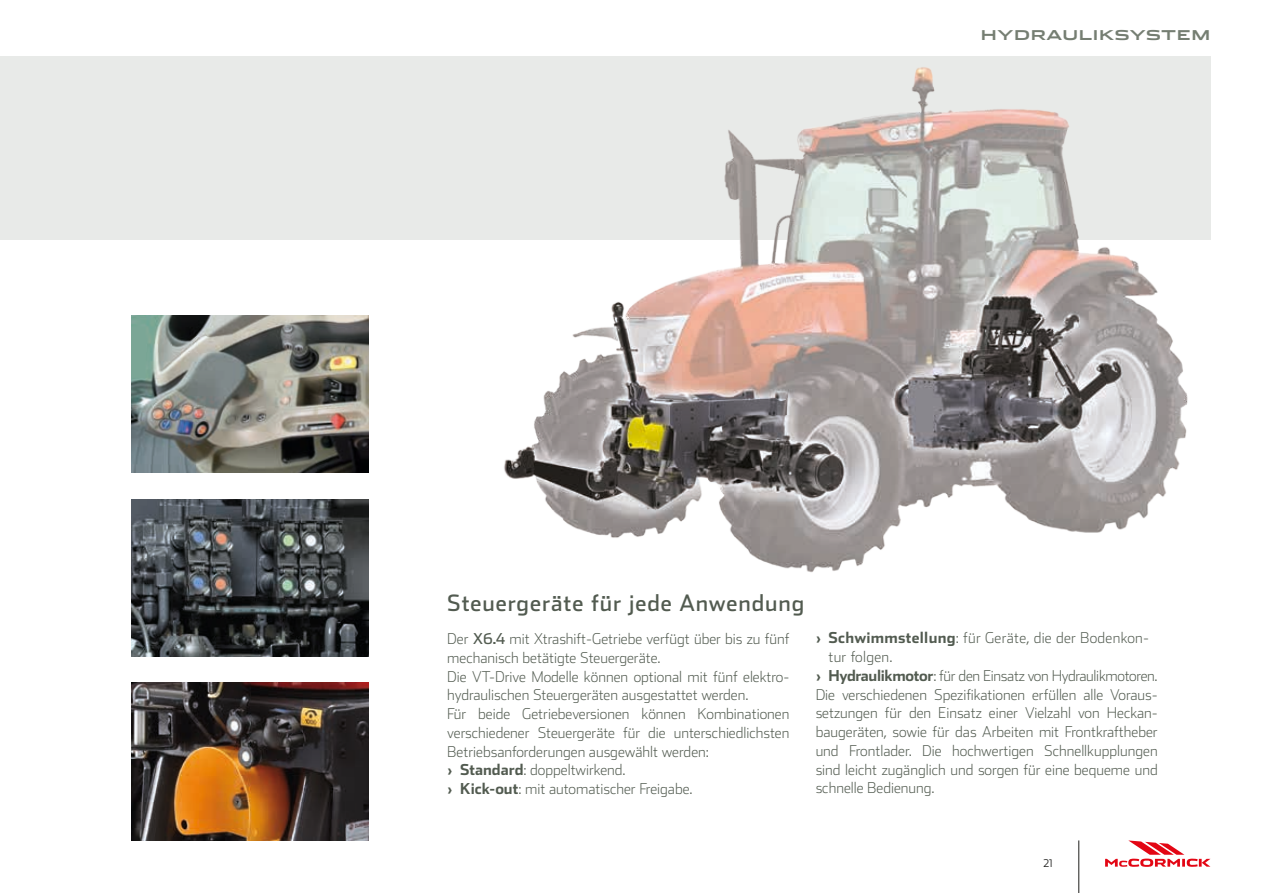
<style>
.page{position:relative;width:1263px;height:893px;background:#fff}
.page>*{position:absolute;margin:0;border:0;box-sizing:border-box;transform-origin:0 0}
.t1{font:22.5px "Stainless";letter-spacing:.04em;color:#525b50}
.t2{font:200 15px/18.8px "Stainless";color:#525b50}
.t3{font:200 15px "Stainless";letter-spacing:.02em;color:#525b50}
.t4{font:200 15px "Stainless";letter-spacing:-.02em;color:#525b50}
.t5{font:700 13.5px "Stainless Ext";letter-spacing:.05em;color:#757e72}
.t6{font:300 10.5px "Stainless";color:#1d1d1b}
.s1{font-weight:400}
.s2{font-weight:700}
</style>
<div class="page">
<div style="left:0;top:56px;width:1210px;height:184px;background:#e8eae8"></div>
<svg style="left:1105px;top:840px;width:105px;height:27px"></svg>
<hr style="left:1078px;top:840px;width:1px;height:53px;background:#1d1d1b">
<img style="left:132px;top:499px;width:236px;height:158px">
<img style="left:504px;top:56px;width:707px;height:517px">
<img style="left:132px;top:315px;width:236px;height:158px">
<img style="left:132px;top:683px;width:236px;height:157px">
<p class="t5" style="left:981px;top:27px;width:231px">HYDRAULIKSYSTEM</p>
<h1 class="t1" style="left:447px;top:590px;width:358px">Steuergeräte für jede Anwendung</h1>
<p class="t2" style="left:447px;top:629px;width:344px">Der <span class="s1">X6.4</span> mit Xtrashift-Getriebe verfügt über bis zu fünf mechanisch betätigte Steuergeräte.<br>Die VT-Drive Modelle können optional mit fünf elektro&shy;hydraulischen Steuergeräten ausgestattet werden.<br>Für beide Getriebeversionen können Kombinationen verschiedener Steuergeräte für die unterschiedlichsten Betriebsanforderungen ausgewählt werden:<br><span class="s2">› Standard</span>: doppeltwirkend.<br><span class="s2">› Kick-out</span>: mit automatischer Freigabe.</p>
<p class="t3" style="left:816px;top:629px;width:335px"><span class="s2">› Schwimmstellung</span>: für Geräte, die der Bodenkon-</p>
<p class="t3" style="left:828px;top:648px;width:66px">tur folgen.</p>
<p class="t4" style="left:816px;top:667px;width:344px"><span class="s2">› Hydraulikmotor</span>: für den Einsatz von Hydraulikmotoren.</p>
<p class="t2" style="left:816px;top:685px;width:344px">Die verschiedenen Spezifikationen erfüllen alle Voraus-</p>
<p class="t2" style="left:816px;top:704px;width:344px">setzungen für den Einsatz einer Vielzahl von Heckan-</p>
<p class="t2" style="left:816px;top:722px;width:344px">baugeräten, sowie für das Arbeiten mit Frontkraftheber</p>
<p class="t2" style="left:816px;top:741px;width:343px">und Frontlader. Die hochwertigen Schnellkupplungen</p>
<p class="t2" style="left:816px;top:760px;width:344px">sind leicht zugänglich und sorgen für eine bequeme und</p>
<p class="t2" style="left:816px;top:779px;width:120px">schnelle Bedienung.</p>
<p class="t6" style="left:1043px;top:857px;width:11px">21</p>
</div>
